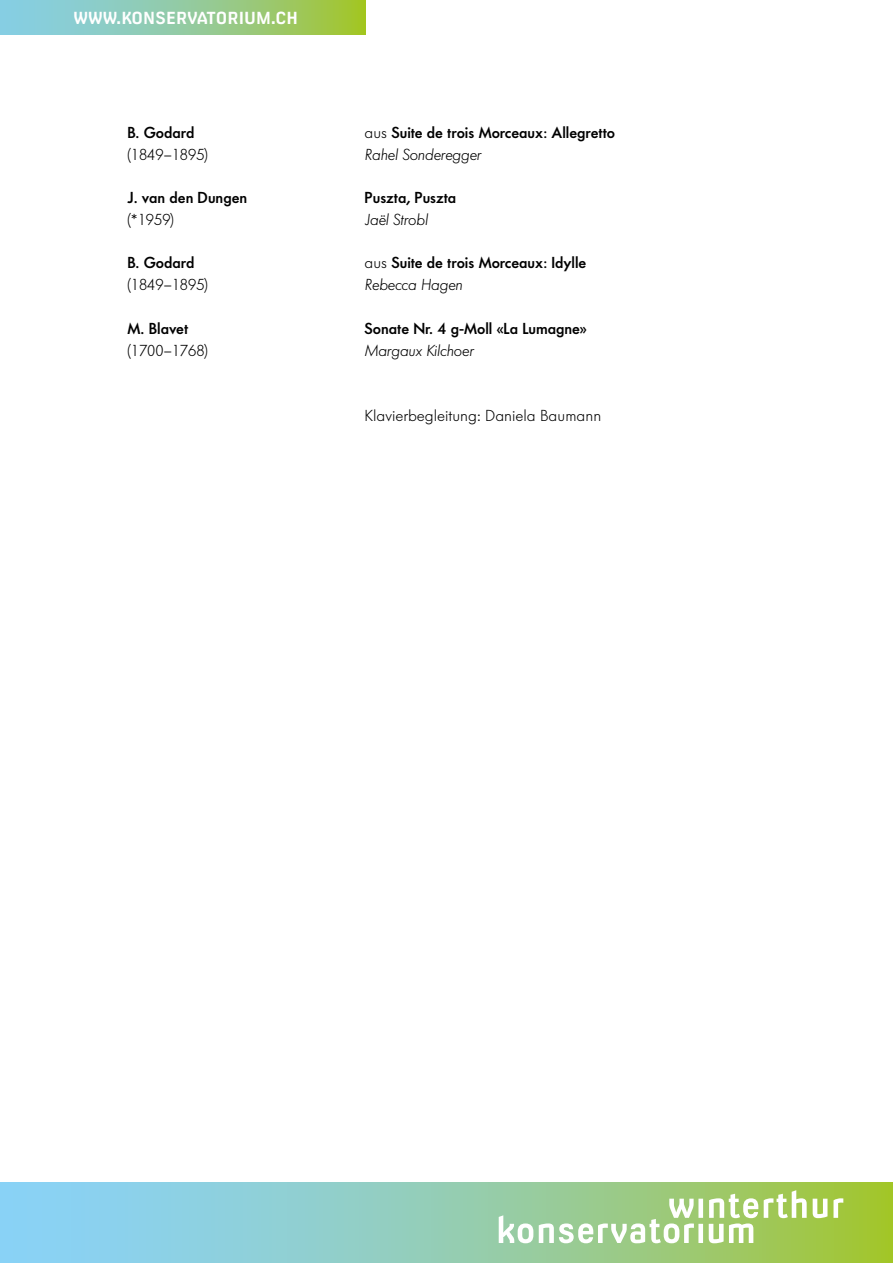
<style>
.page{position:relative;width:893px;height:1263px;background:#fff}
.page>*{position:absolute;margin:0;border:0;box-sizing:border-box;transform-origin:0 0}
.t1{font:700 16.5px "Milibus Rg";color:#fff}
.t2{font:500 15.75px "Futura BQ";color:#000}
.t3{font:300 15.75px "Futura BQ";color:#000}
.t4{font:italic 300 15.75px "Futura BQ";color:#000}
.s1{font-weight:300}
</style>
<div class="page">
<svg style="left:0;top:0;width:365px;height:34px;background:#93ca98"></svg>
<svg style="left:0;top:1182px;width:893px;height:81px;background:#92cdb8"></svg>
<svg style="left:499px;top:1190px;width:344px;height:53px"></svg>
<p class="t1" style="left:74px;top:8px;width:226px">WWW.KONSERVATORIUM.CH</p>
<p class="t2" style="left:128px;top:122px;width:68px">B. Godard</p>
<p class="t2" style="left:365px;top:122px;width:252px"><span class="s1">aus</span> Suite de trois Morceaux: Allegretto</p>
<p class="t3" style="left:128px;top:144px;width:82px">(1849–1895)</p>
<p class="t4" style="left:365px;top:144px;width:118px">Rahel Sonderegger</p>
<p class="t2" style="left:128px;top:187px;width:121px">J. van den Dungen</p>
<p class="t2" style="left:365px;top:187px;width:93px">Puszta, Puszta</p>
<p class="t3" style="left:128px;top:209px;width:48px">(*1959)</p>
<p class="t4" style="left:365px;top:209px;width:65px">Jaël Strobl</p>
<p class="t2" style="left:128px;top:253px;width:68px">B. Godard</p>
<p class="t2" style="left:365px;top:253px;width:223px"><span class="s1">aus</span> Suite de trois Morceaux: Idylle</p>
<p class="t3" style="left:128px;top:275px;width:82px">(1849–1895)</p>
<p class="t4" style="left:365px;top:275px;width:99px">Rebecca Hagen</p>
<p class="t2" style="left:128px;top:318px;width:62px">M. Blavet</p>
<p class="t2" style="left:365px;top:318px;width:224px">Sonate Nr. 4 g-Moll «La Lumagne»</p>
<p class="t3" style="left:128px;top:340px;width:82px">(1700–1768)</p>
<p class="t4" style="left:365px;top:340px;width:110px">Margaux Kilchoer</p>
<p class="t3" style="left:365px;top:405px;width:238px">Klavierbegleitung: Daniela Baumann</p>
</div>
